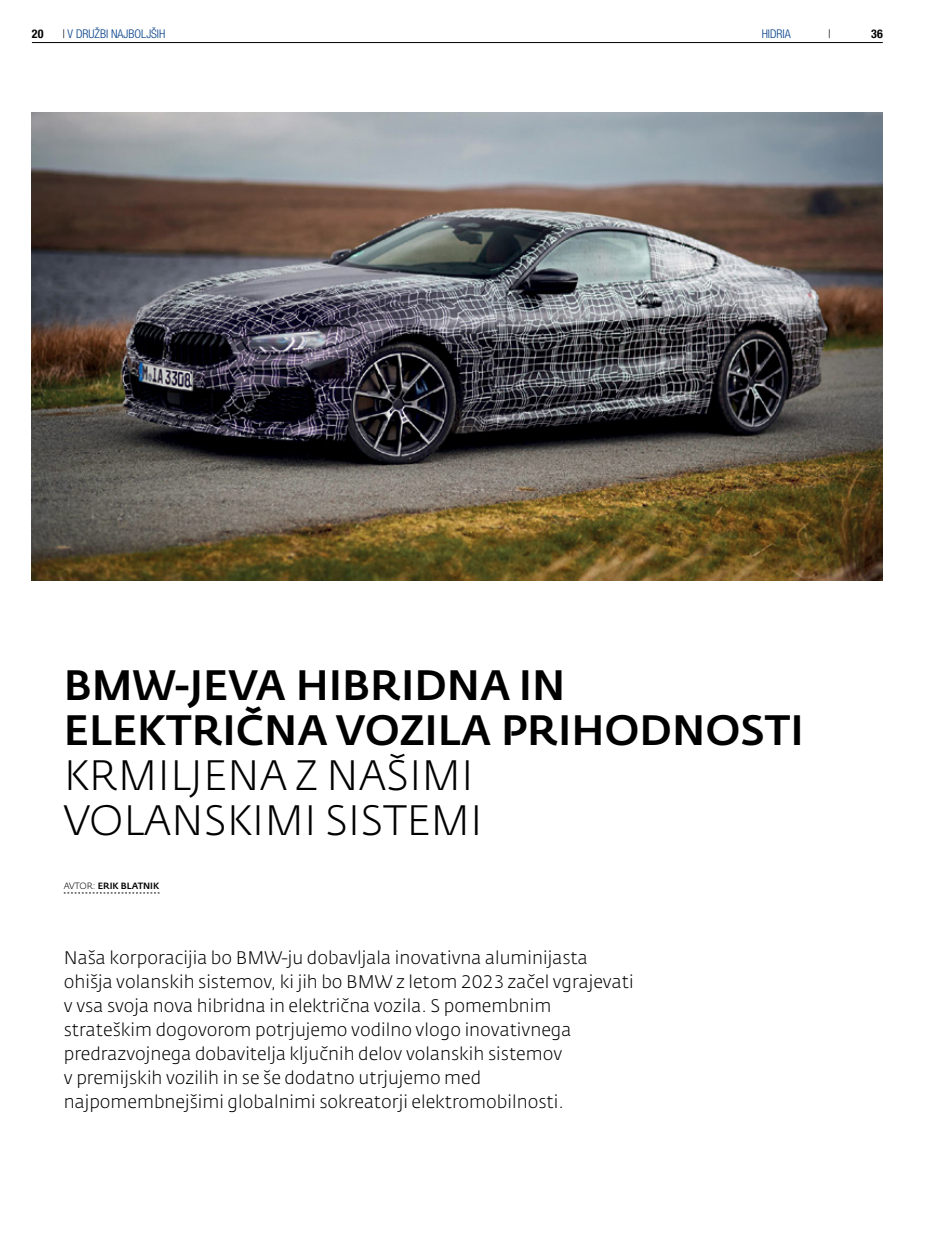
<style>
.page{position:relative;width:936px;height:1234px;background:#fff}
.page>*{position:absolute;margin:0;border:0;box-sizing:border-box;transform-origin:0 0}
.t1{font:500 42px/45px "Fedra Sans CE";color:#000}
.t2{font:42px/45px "Fedra Sans CE Light TF";color:#000}
.t3{font:18px/24px "Fedra Sans CE Light TF";color:#000}
.t4{font:300 condensed 12px "Helvetica Neue LT Pro";color:#023f88}
.t5{font:700 condensed 12px "Helvetica Neue LT Pro";color:#000}
.t6{font:300 condensed 12px "Helvetica Neue LT Pro";color:#000}
.t7{font:500 9px "Fedra Sans CE";color:#000}
.s1{color:#000}
.s2{font-family:"Fedra Sans CE Light TF";font-weight:400}
</style>
<div class="page">
<hr style="left:32px;top:42px;width:850px;height:1px;background:#000">
<svg style="left:64px;top:892px;width:95px;height:1px"></svg>
<img style="left:32px;top:113px;width:850px;height:467px">
<p class="t5" style="left:32px;top:27px;width:13px">20</p>
<p class="t4" style="left:62px;top:27px;width:104px"><span class="s1">|</span> V DRUŽBI NAJBOLJŠIH</p>
<p class="t4" style="left:761px;top:27px;width:31px">HIDRIA</p>
<p class="t6" style="left:828px;top:27px;width:4px">|</p>
<p class="t5" style="left:871px;top:27px;width:13px">36</p>
<h1 class="t1" style="left:64px;top:662px;width:741px">BMW-JEVA HIBRIDNA IN<br>ELEKTRIČNA VOZILA PRIHODNOSTI</h1>
<h1 class="t2" style="left:64px;top:753px;width:420px">KRMILJENA Z NAŠIMI<br>VOLANSKIMI SISTEMI</h1>
<p class="t7" style="left:64px;top:880px;width:97px"><span class="s2">AVTOR:</span> ERIK BLATNIK</p>
<p class="t3" style="left:64px;top:945px;width:571px">Naša korporacijia bo BMW-ju dobavljala inovativna aluminijasta ohišja volanskih sistemov, ki jih bo BMW z letom 2023 začel vgrajevati v vsa svoja nova hibridna in električna vozila. S pomembnim strateškim dogovorom potrjujemo vodilno vlogo inovativnega predrazvojnega dobavitelja ključnih delov volanskih sistemov<br>v premijskih vozilih in se še dodatno utrjujemo med najpomembnejšimi globalnimi sokreatorji elektromobilnosti.</p>
</div>
